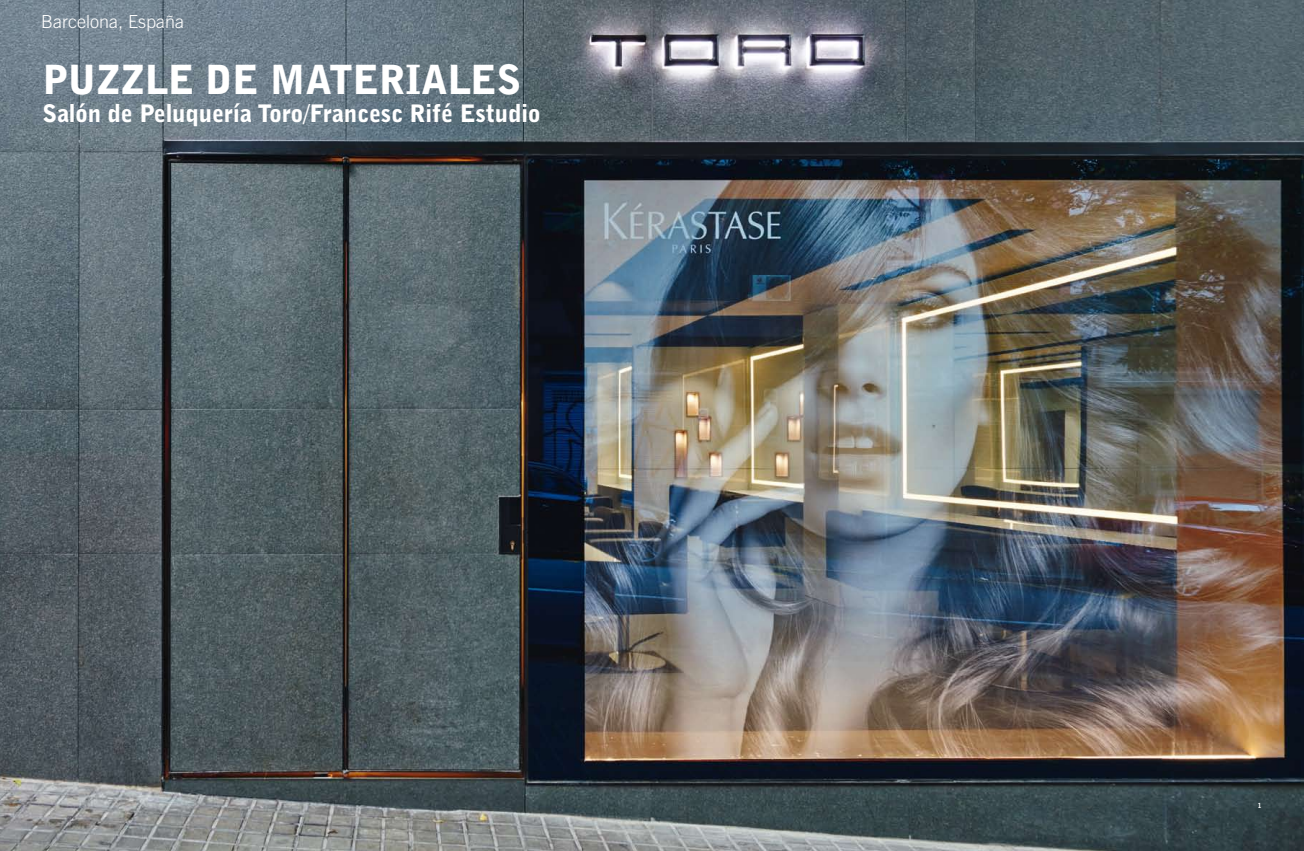
<style>
.page{position:relative;width:1304px;height:851px;background:#fff}
.page>*{position:absolute;margin:0;border:0;box-sizing:border-box;transform-origin:0 0}
.t1{font:900 40px "Bell Gothic BT";color:#fff}
.t2{font:900 24px "Bell Gothic BT";letter-spacing:-.005em;color:#fff}
.t3{font:300 18px "Trade Gothic";color:#fff}
.t4{font:7px "Trade Gothic Bold Two";color:#fff}
</style>
<div class="page">
<img style="left:0;top:0;width:1304px;height:850px">
<p class="t3" style="left:41px;top:11px;width:145px">Barcelona, España</p>
<h1 class="t1" style="left:43px;top:54px;width:480px">puzzle de materiales</h1>
<p class="t2" style="left:43px;top:98px;width:499px">Salón de Peluquería Toro/Francesc Rifé Estudio</p>
<p class="t4" style="left:1258px;top:801px;width:6px">1</p>
</div>
